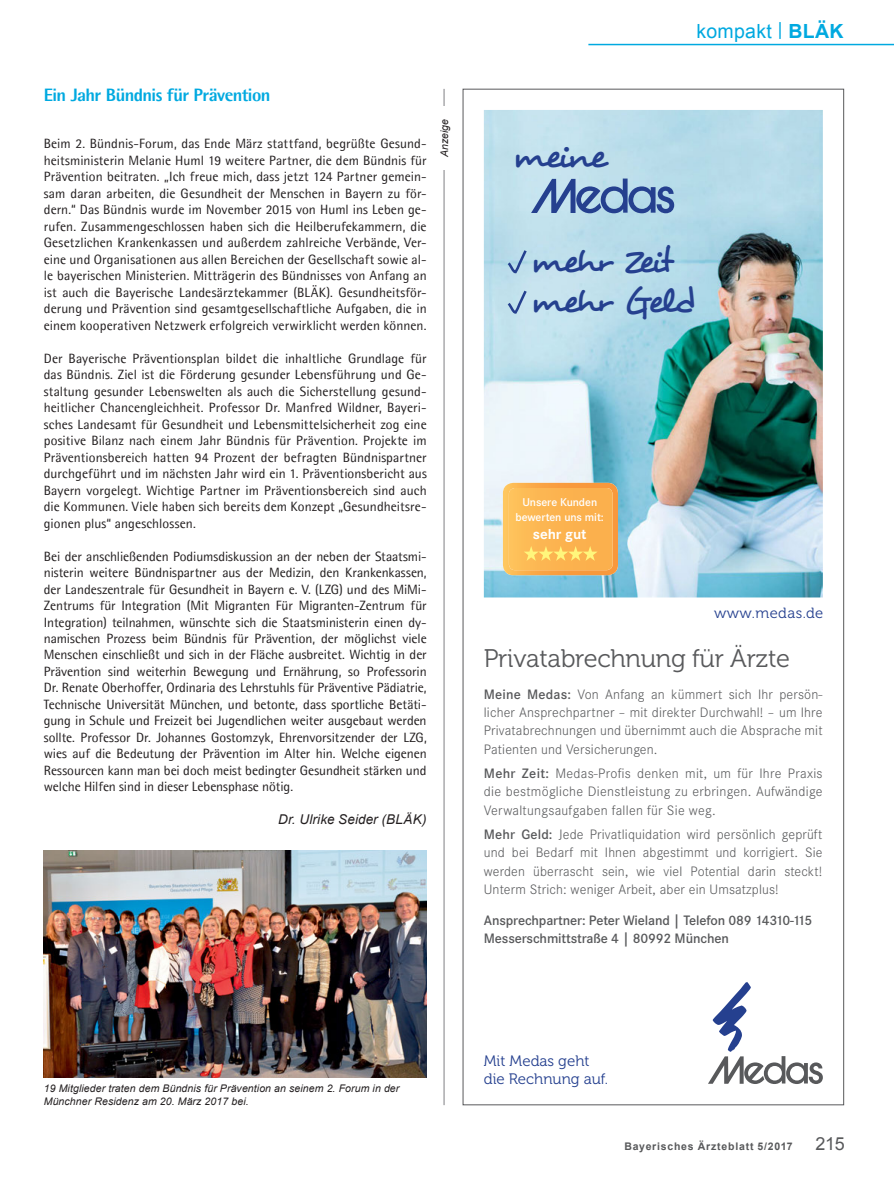
<style>
.page{position:relative;width:894px;height:1190px;background:#fff}
.page>*{position:absolute;margin:0;border:0;box-sizing:border-box;transform-origin:0 0}
.t1{font:36.3px "Desyrel";letter-spacing:-.075em;color:#25408f}
.t2{font:35.85px/40.3px "Desyrel";letter-spacing:-.085em;color:#25408f}
.t3{font:25.35px "Museo 300";letter-spacing:-.01em;color:#58595b}
.t4{font:19.5px "Arial";letter-spacing:.015em;color:#00a9e0}
.t5{font:800 18px "Agfa Rotis Semisans";letter-spacing:-.03em;color:#00a9e0}
.t6{font:18px "Arial";color:#58595b}
.t7{font:15.15px/18.1px "Museo 300";color:#25408f}
.t8{font:700 15px "Corporate S";letter-spacing:-.005em;color:#fff}
.t9{font:14.85px "Museo 300";letter-spacing:.03em;color:#25408f}
.t10{font:300 14.25px/18.1px "Corporate S";letter-spacing:.01em;color:#58595b;text-align:justify}
.t11{font:600 14.25px/18.1px "Corporate S";letter-spacing:-.01em;color:#58595b}
.t12{font:13.5px/16.5px "Agfa Rotis Semisans";color:#231f20;text-align:justify}
.t13{font:italic 13.5px "Arial";letter-spacing:.01em;color:#231f20}
.t14{font:600 11.7px/14.1px "Corporate S";letter-spacing:-.005em;color:#fff;text-align:center}
.t15{font:italic 10.5px/13.5px "Arial";letter-spacing:.01em;color:#231f20}
.t16{font:700 10.5px "Arial";letter-spacing:.075em;color:#58595b}
.s1{font-weight:700}
.s2{font-weight:600}
</style>
<div class="page">
<hr style="left:588px;top:44px;width:305px;height:1px;background:#00a9e0">
<img style="left:44px;top:850px;width:382px;height:227px">
<img style="left:484px;top:110px;width:338px;height:487px">
<svg style="left:505px;top:247px;width:24px;height:27px"></svg>
<svg style="left:505px;top:288px;width:24px;height:27px"></svg>
<svg style="left:531px;top:179px;width:143px;height:34px;background:#7e9dc5"></svg>
<svg style="left:708px;top:982px;width:114px;height:102px"></svg>
<svg style="left:503px;top:483px;width:115px;height:92px;background:#fbb552"></svg>
<hr style="left:444px;top:89px;width:1px;height:1016px;background:#807f83">
<div style="left:440px;top:106px;width:8px;height:64px;background:#fff"></div>
<h3 class="t5" style="left:44px;top:84px;width:228px">Ein Jahr Bündnis für Prävention</h3>
<p class="t12" style="left:44px;top:135px;width:384px">Beim 2. Bündnis-Forum, das Ende März stattfand, begrüßte Gesund&shy;heitsministerin Melanie Huml 19 weitere Partner, die dem Bündnis für Prävention beitraten. „Ich freue mich, dass jetzt 124 Partner gemein&shy;sam daran arbeiten, die Gesundheit der Menschen in Bayern zu för&shy;dern.“ Das Bündnis wurde im November 2015 von Huml ins Leben ge&shy;rufen. Zusammengeschlossen haben sich die Heilberufekammern, die Gesetzlichen Krankenkassen und außerdem zahlreiche Verbände, Ver&shy;eine und Organisationen aus allen Bereichen der Gesellschaft sowie al&shy;le bayerischen Ministerien. Mitträgerin des Bündnisses von Anfang an ist auch die Bayerische Landesärztekammer (BLÄK). Gesundheitsför&shy;derung und Prävention sind gesamtgesellschaftliche Aufgaben, die in einem kooperativen Netzwerk erfolgreich verwirklicht werden können.</p>
<p class="t12" style="left:44px;top:350px;width:384px">Der Bayerische Präventionsplan bildet die inhaltliche Grundlage für das Bündnis. Ziel ist die Förderung gesunder Lebensführung und Ge&shy;staltung gesunder Lebenswelten als auch die Sicherstellung gesund&shy;heitlicher Chancengleichheit. Professor Dr. Manfred Wildner, Bayeri&shy;sches Landesamt für Gesundheit und Lebensmittelsicherheit zog eine positive Bilanz nach einem Jahr Bündnis für Prävention. Projekte im Präventionsbereich hatten 94 Prozent der befragten Bündnispartner durchgeführt und im nächsten Jahr wird ein 1. Präventionsbericht aus Bayern vorgelegt. Wichtige Partner im Präventionsbereich sind auch die Kommunen. Viele haben sich bereits dem Konzept „Gesundheitsre&shy;gionen plus“ angeschlossen.</p>
<p class="t12" style="left:44px;top:548px;width:384px">Bei der anschließenden Podiumsdiskussion an der neben der Staatsmi&shy;nisterin weitere Bündnispartner aus der Medizin, den Krankenkassen, der Landeszentrale für Gesundheit in Bayern e. V. (LZG) und des MiMi-Zentrums für Integration (Mit Migranten Für Migranten-Zentrum für Integration) teilnahmen, wünschte sich die Staatsministerin einen dy&shy;namischen Prozess beim Bündnis für Prävention, der möglichst viele Menschen einschließt und sich in der Fläche ausbreitet. Wichtig in der Prävention sind weiterhin Bewegung und Ernährung, so Professorin Dr. Renate Oberhoffer, Ordinaria des Lehrstuhls für Präventive Pädiatrie, Technische Universität München, und betonte, dass sportliche Betäti&shy;gung in Schule und Freizeit bei Jugendlichen weiter ausgebaut werden sollte. Professor Dr. Johannes Gostomzyk, Ehrenvorsitzender der LZG, wies auf die Bedeutung der Prävention im Alter hin. Welche eigenen Ressourcen kann man bei doch meist bedingter Gesundheit stärken und welche Hilfen sind in dieser Lebensphase nötig.</p>
<p class="t13" style="left:278px;top:812px;width:150px">Dr. Ulrike Seider (BLÄK)</p>
<p class="t15" style="left:437px;top:157px;width:40px;rotate:-90deg">Anzeige</p>
<h1 class="t1" style="left:512px;top:134px;width:96px">meine</h1>
<h3 class="t4" style="left:696px;top:20px;width:149px">kompakt <sup>|</sup> <span class="s1">BLÄK</span></h3>
<h2 class="t2" style="left:530px;top:241px;width:167px">mehr Zeit mehr Geld</h2>
<p class="t14" style="left:515px;top:495px;width:90px">Unsere Kunden bewerten uns mit:</p>
<p class="t8" style="left:533px;top:525px;width:55px">sehr gut</p>
<p class="t9" style="left:714px;top:607px;width:111px">www.medas.de</p>
<h3 class="t3" style="left:484px;top:648px;width:307px">Privatabrechnung für Ärzte</h3>
<p class="t10" style="left:484px;top:686px;width:340px"><span class="s2">Meine Medas:</span> Von Anfang an kümmert sich Ihr persön&shy;licher Ansprechpartner – mit direkter Durchwahl! – um Ihre Privat abrechnungen und übernimmt auch die Absprache mit Patienten und Versicherungen.</p>
<p class="t10" style="left:484px;top:766px;width:340px"><span class="s2">Mehr Zeit:</span> Medas-Profis denken mit, um für Ihre Praxis die bestmögliche Dienstleistung zu erbringen. Aufwändige Verwaltungsaufgaben fallen für Sie weg.</p>
<p class="t10" style="left:484px;top:827px;width:340px"><span class="s2">Mehr Geld:</span> Jede Privatliquidation wird persönlich geprüft und bei Bedarf mit Ihnen abgestimmt und korrigiert. Sie werden überrascht sein, wie viel Potential darin steckt!<br>Unterm Strich: weniger Arbeit, aber ein Umsatzplus!</p>
<p class="t11" style="left:484px;top:911px;width:330px">Ansprechpartner: Peter Wieland | Telefon 089 14310-115<br>Messerschmittstraße 4 | 80992 München</p>
<p class="t15" style="left:44px;top:1081px;width:357px">19 Mitglieder traten dem Bündnis für Prävention an seinem 2. Forum in der<br>Münchner Residenz am 20. März 2017 bei.</p>
<p class="t7" style="left:484px;top:1053px;width:126px">Mit Medas geht die Rechnung auf.</p>
<p class="t16" style="left:624px;top:1140px;width:170px">Bayerisches Ärzteblatt 5/2017</p>
<h3 class="t6" style="left:815px;top:1133px;width:31px">215</h3>
</div>
